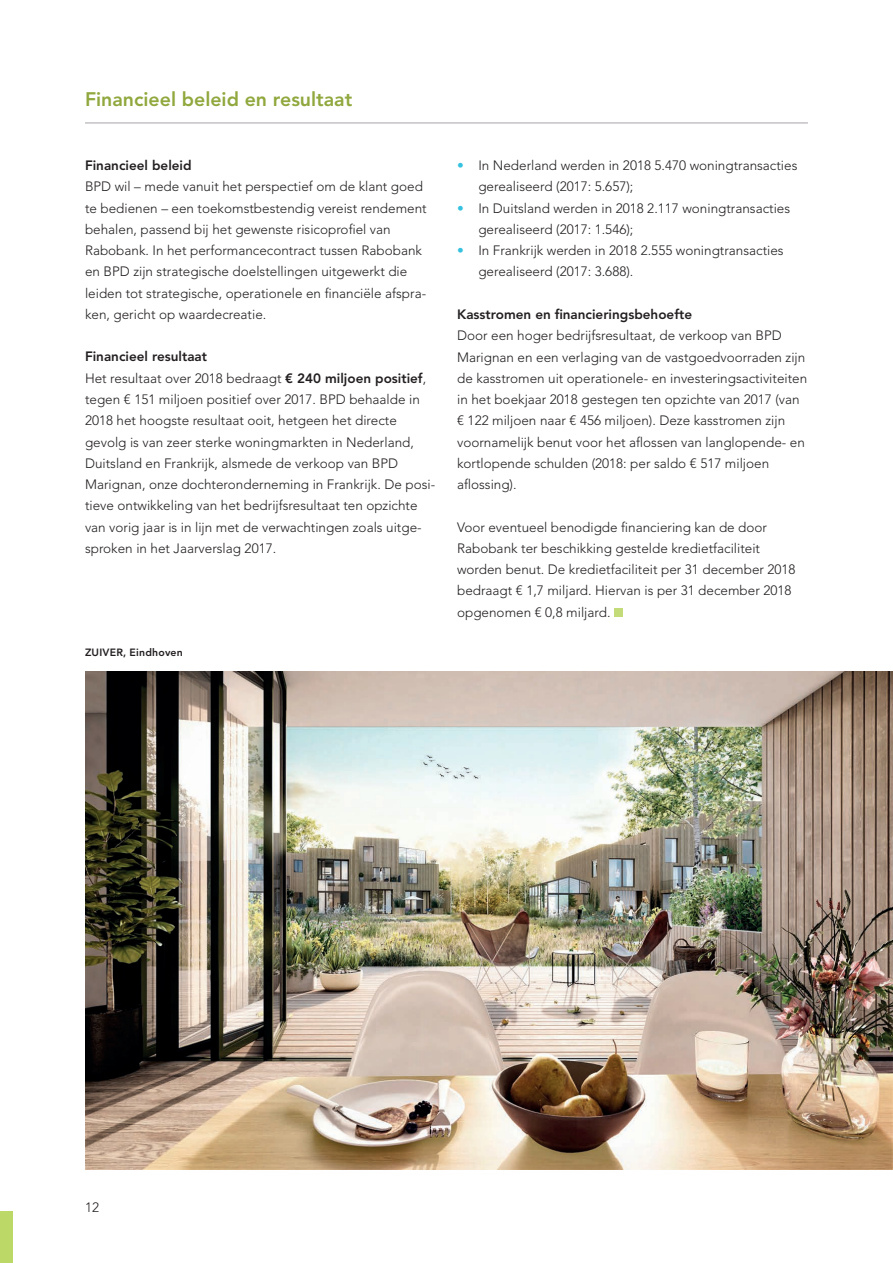
<style>
.page{position:relative;width:893px;height:1263px;background:#fff}
.page>*{position:absolute;margin:0;border:0;box-sizing:border-box;transform-origin:0 0}
.t1{font:800 19.5px "Avenir LT Std";color:#90a83d}
.t2{font:300 13.5px/21.3px "Avenir LT Std";color:#231f20}
.t3{font:800 13.5px "Avenir LT Std";color:#231f20}
.t4{font:800 10.5px "Avenir LT Std";letter-spacing:.025em;color:#231f20}
.s1{font-weight:800}
.s2{color:#35c2e0}
</style>
<div class="page">
<div style="left:0;top:1212px;width:13px;height:51px;background:#bcd866"></div>
<img style="left:85px;top:672px;width:808px;height:497px">
<hr style="left:85px;top:123px;width:723px;height:1px;background:#a7a2a8">
<div style="left:614px;top:608px;width:8px;height:9px;background:#c3db79"></div>
<h1 class="t1" style="left:85px;top:88px;width:269px">Financieel beleid en resultaat</h1>
<p class="t3" style="left:85px;top:157px;width:108px">Financieel beleid</p>
<p class="t2" style="left:85px;top:176px;width:343px">BPD wil – mede vanuit het perspectief om de klant goed te bedienen – een toekomstbestendig vereist rendement behalen, passend bij het gewenste risicoprofiel van Rabobank. In het performancecontract tussen Rabobank en BPD zijn strategische doelstellingen uitgewerkt die leiden tot strategische, operationele en financiële afspra&shy;ken, gericht op waardecreatie.</p>
<p class="t2" style="left:85px;top:346px;width:352px"><span class="s1">Financieel resultaat<br></span>Het resultaat over 2018 bedraagt <span class="s1">€ 240 miljoen positief</span>, tegen € 151 miljoen positief over 2017. BPD behaalde in 2018 het hoogste resultaat ooit, hetgeen het directe gevolg is van zeer sterke woningmarkten in Nederland, Duitsland en Frankrijk, alsmede de verkoop van BPD Marignan, onze dochteronderneming in Frankrijk. De posi&shy;tieve ontwikkeling van het bedrijfs resultaat ten opzichte van vorig jaar is in lijn met de verwachtingen zoals uitge&shy;sproken in het Jaarverslag 2017.</p>
<p class="t4" style="left:85px;top:647px;width:99px">ZUIVER, Eindhoven</p>
<p class="t2" style="left:478px;top:155px;width:321px;text-indent:-21px"><span class="s2">•</span> In Nederland werden in 2018 5.470 woningtransacties gerealiseerd (2017: 5.657);</p>
<p class="t2" style="left:478px;top:197px;width:313px;text-indent:-21px"><span class="s2">•</span> In Duitsland werden in 2018 2.117 woningtransacties gerealiseerd (2017: 1.546);</p>
<p class="t2" style="left:478px;top:240px;width:307px;text-indent:-21px"><span class="s2">•</span> In Frankrijk werden in 2018 2.555 woningtransacties gerealiseerd (2017: 3.688).</p>
<p class="t3" style="left:457px;top:306px;width:236px">Kasstromen en financieringsbehoefte</p>
<p class="t2" style="left:457px;top:325px;width:352px">Door een hoger bedrijfsresultaat, de verkoop van BPD Marignan en een verlaging van de vastgoedvoorraden zijn de kasstromen uit operationele- en investeringsactiviteiten in het boekjaar 2018 gestegen ten opzichte van 2017 (van € 122 miljoen naar € 456 miljoen). Deze kasstromen zijn voornamelijk benut voor het aflossen van langlopende- en kortlopende schulden (2018: per saldo € 517 miljoen aflossing).</p>
<p class="t2" style="left:457px;top:516px;width:340px">Voor eventueel benodigde financiering kan de door Rabobank ter beschikking gestelde kredietfaciliteit worden benut. De kredietfaciliteit per 31 december 2018 bedraagt € 1,7 miljard. Hiervan is per 31 december 2018 opgenomen € 0,8 miljard.</p>
<p class="t2" style="left:85px;top:1197px;width:16px">12</p>
</div>
